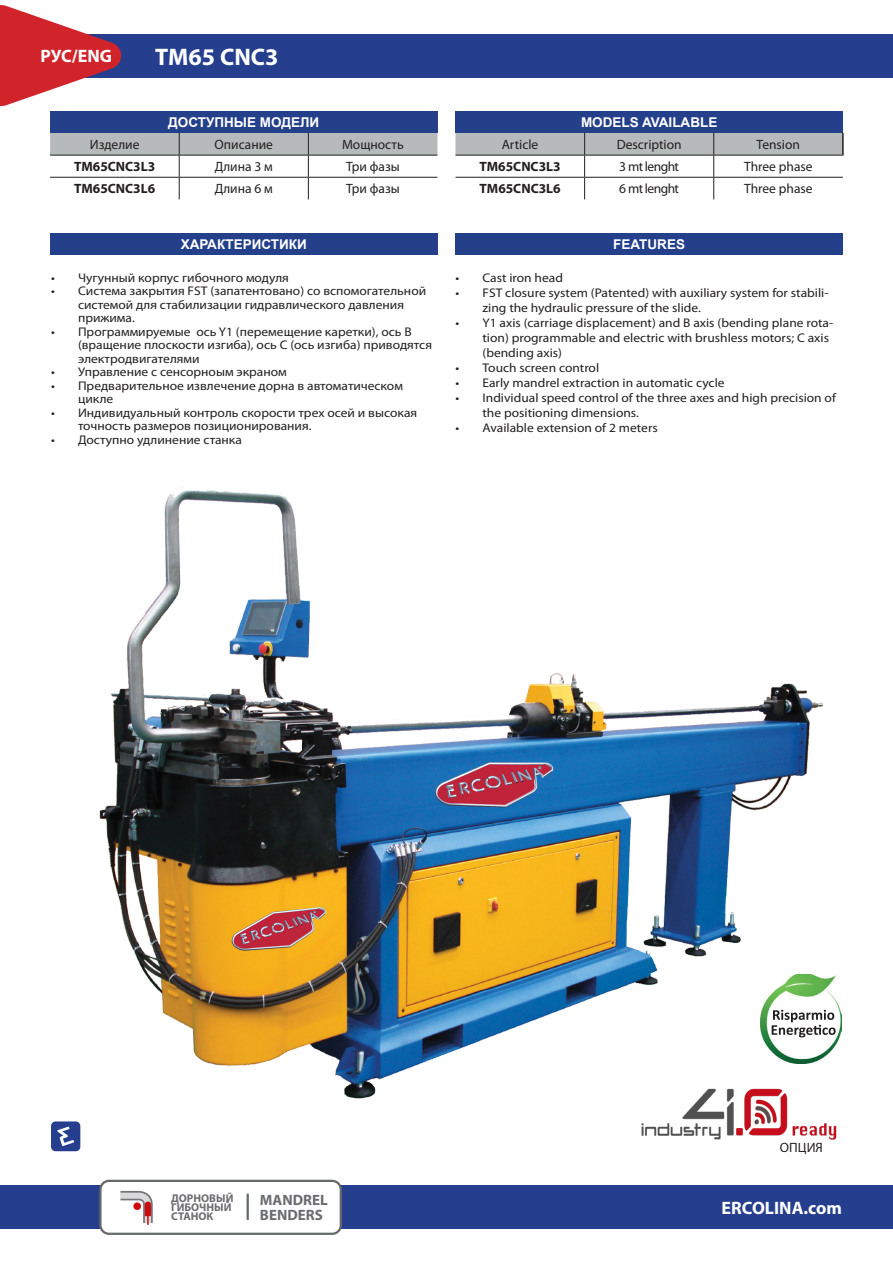
<style>
.page{position:relative;width:893px;height:1263px;background:#fff}
.page>*{position:absolute;margin:0;border:0;box-sizing:border-box;transform-origin:0 0}
.t1{font:700 24px "Myriad Pro";color:#fff}
.t2{font:700 18px "Myriad Pro";color:#fff}
.t3{font:700 15px/15px "Myriad Pro";color:#6c6d70}
.t4{font:13.5px "Myriad Pro";color:#231f20}
.t5{font:700 13.5px "Arial";color:#fff}
.t6{font:700 13.5px "Myriad Pro";color:#231f20}
.t7{font:13.5px "Myriad Pro";letter-spacing:-.04em;color:#231f20}
.t8{font:12.6px/13.5px "Myriad Pro";color:#231f20;scale:1.08 1}
.t9{font:700 11.25px/9px "Myriad Pro";color:#6c6d70}
</style>
<div class="page">
<div style="left:0;top:1186px;width:893px;height:43px;background:#253f8e"></div>
<div style="left:33px;top:34px;width:860px;height:43px;background:#253f8e"></div>
<svg style="left:0;top:5px;width:125px;height:102px"></svg>
<div style="left:100px;top:1181px;width:241px;height:53px;background:#fff;border-radius:9px"></div>
<div style="left:99px;top:1180px;width:243px;height:55px;border:2px solid #666969;border-radius:9px"></div>
<img style="left:99px;top:487px;width:724px;height:612px">
<img style="left:760px;top:974px;width:82px;height:89px">
<svg style="left:772px;top:1010px;width:64px;height:27px"></svg>
<img style="left:641px;top:1088px;width:196px;height:52px">
<div style="left:455px;top:111px;width:388px;height:22px;background:#24408a"></div>
<hr style="left:714px;top:155px;width:130px;height:1px;background:#231f20">
<svg style="left:455px;top:133px;width:388px;height:66px"></svg>
<hr style="left:842px;top:133px;width:2px;height:22px;background:#231f20">
<div style="left:50px;top:111px;width:387px;height:22px;background:#24408a"></div>
<svg style="left:50px;top:133px;width:387px;height:66px"></svg>
<div style="left:50px;top:233px;width:387px;height:22px;background:#24408a"></div>
<div style="left:455px;top:233px;width:388px;height:22px;background:#24408a"></div>
<div style="left:51px;top:1121px;width:29px;height:30px;background:#253f8e;border-radius:5px"></div>
<svg style="left:57px;top:1126px;width:17px;height:20px"></svg>
<hr style="left:247px;top:1193px;width:2px;height:27px;background:#666969">
<img style="left:120px;top:1190px;width:33px;height:35px">
<h2 class="t2" style="left:41px;top:45px;width:73px">РУС/ENG</h2>
<h1 class="t1" style="left:155px;top:42px;width:125px">TM65 CNC3</h1>
<p class="t5" style="left:168px;top:113px;width:152px">ДОСТУПНЫЕ МОДЕЛИ</p>
<p class="t4" style="left:90px;top:136px;width:51px">Изделие</p>
<p class="t4" style="left:215px;top:136px;width:60px">Описание</p>
<p class="t4" style="left:342px;top:136px;width:63px">Мощность</p>
<p class="t6" style="left:74px;top:158px;width:83px">TM65CNC3L3</p>
<p class="t4" style="left:215px;top:158px;width:60px">Длина 3 м</p>
<p class="t4" style="left:346px;top:158px;width:55px">Три фазы</p>
<p class="t6" style="left:74px;top:180px;width:83px">TM65CNC3L6</p>
<p class="t4" style="left:215px;top:181px;width:60px">Длина 6 м</p>
<p class="t4" style="left:346px;top:181px;width:55px">Три фазы</p>
<p class="t5" style="left:181px;top:235px;width:128px">ХАРАКТЕРИСТИКИ</p>
<p class="t8" style="left:51px;top:270px;width:222px">• Чугунный корпус гибочного модуля</p>
<p class="t8" style="left:78px;top:284px;width:324px;text-indent:-27px">• Система закрытия FST (запатентовано) со вспомогательной системой для стабилизации гидравлического давления прижима.</p>
<p class="t8" style="left:78px;top:324px;width:329px;text-indent:-27px">• Программируемые ось Y1 (перемещение каретки), ось B (вращение плоскости изгиба), ось C (ось изгиба) приводятся электродвигателями</p>
<p class="t8" style="left:51px;top:365px;width:220px">• Управление с сенсорноым экраном</p>
<p class="t8" style="left:78px;top:378px;width:302px;text-indent:-27px">• Предварительное извлечение дорна в автоматическом цикле</p>
<p class="t8" style="left:78px;top:405px;width:316px;text-indent:-27px">• Индивидуальный контроль скорости трех осей и высокая точность размеров позиционирования.</p>
<p class="t8" style="left:51px;top:432px;width:178px">• Доступно удлинение станка</p>
<p class="t5" style="left:581px;top:113px;width:138px">MODELS AVAILABLE</p>
<p class="t4" style="left:502px;top:136px;width:38px">Article</p>
<p class="t4" style="left:617px;top:136px;width:67px">Description</p>
<p class="t4" style="left:757px;top:136px;width:45px">Tension</p>
<p class="t6" style="left:480px;top:158px;width:83px">TM65CNC3L3</p>
<p class="t7" style="left:619px;top:158px;width:61px">3 mt lenght</p>
<p class="t4" style="left:744px;top:158px;width:70px">Three phase</p>
<p class="t6" style="left:480px;top:180px;width:83px">TM65CNC3L6</p>
<p class="t7" style="left:619px;top:181px;width:61px">6 mt lenght</p>
<p class="t4" style="left:744px;top:181px;width:70px">Three phase</p>
<p class="t5" style="left:613px;top:235px;width:73px">FEATURES</p>
<p class="t8" style="left:455px;top:270px;width:101px">• Cast iron head</p>
<p class="t8" style="left:482px;top:285px;width:322px;line-height:15px;text-indent:-27px">• FST closure system (Patented) with auxiliary system for stabili&shy;zing the hydraulic pressure of the slide.</p>
<p class="t8" style="left:482px;top:315px;width:326px;line-height:15px;text-indent:-27px">• Y1 axis (carriage displacement) and B axis (bending plane rota&shy;tion) programmable and electric with brushless motors; C axis (bending axis)</p>
<p class="t8" style="left:455px;top:360px;width:135px">• Touch screen control</p>
<p class="t8" style="left:455px;top:375px;width:251px">• Early mandrel extraction in automatic cycle</p>
<p class="t8" style="left:482px;top:390px;width:329px;line-height:15px;text-indent:-27px">• Individual speed control of the three axes and high precision of the positioning dimensions.</p>
<p class="t8" style="left:455px;top:420px;width:189px">• Available extension of 2 meters</p>
<p class="t4" style="left:780px;top:1139px;width:44px">ОПЦИЯ</p>
<p class="t9" style="left:171px;top:1193px;width:64px">ДОРНОВЫЙ<br>ГИБОЧНЫЙ<br>СТАНОК</p>
<p class="t3" style="left:260px;top:1192px;width:69px">MANDREL<br>BENDERS</p>
<h2 class="t2" style="left:722px;top:1196px;width:122px">ERCOLINA.com</h2>
</div>
